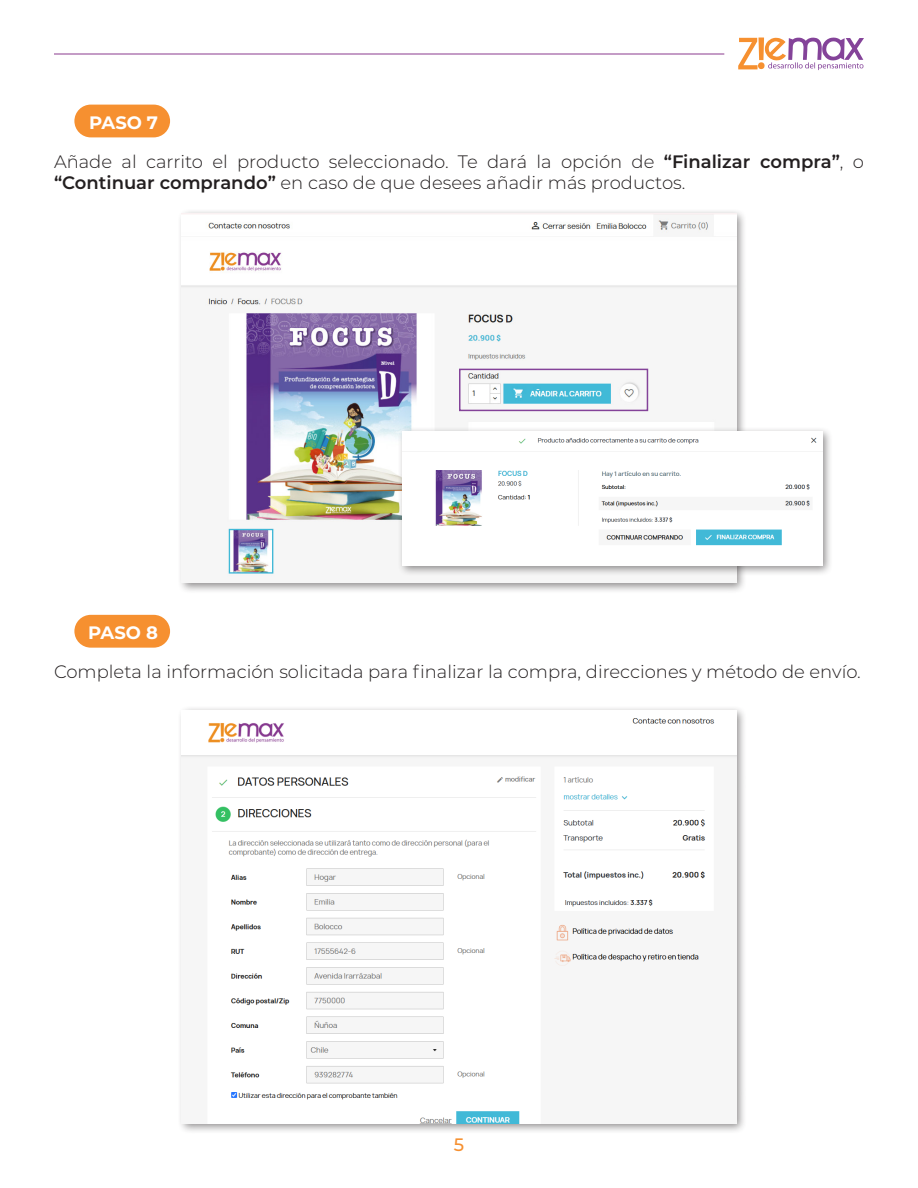
<style>
.page{position:relative;width:918px;height:1188px;background:#fff}
.page>*{position:absolute;margin:0;border:0;box-sizing:border-box;transform-origin:0 0}
.t1{font:300 18px/21.6px "Montserrat";color:#231f20}
.t2{font:700 18px "Montserrat";color:#fff}
.t3{font:500 18px "Montserrat";color:#f69030}
.s1{font-weight:600}
</style>
<div class="page">
<svg style="left:738px;top:37px;width:126px;height:33px"></svg>
<hr style="left:54px;top:54px;width:670px;height:1px;background:#8a3a8e">
<div style="left:177px;top:208px;width:571px;height:386px;background:#231f20;opacity:.5"></div>
<img style="left:182px;top:213px;width:554px;height:370px">
<div style="left:177px;top:705px;width:571px;height:430px;background:#231f20;opacity:.5"></div>
<img style="left:182px;top:711px;width:554px;height:413px">
<div style="left:74px;top:105px;width:96px;height:32px;background:#f69030;border-radius:16px"></div>
<div style="left:74px;top:615px;width:96px;height:33px;background:#f69030;border-radius:16px"></div>
<div style="left:397px;top:426px;width:437px;height:151px;background:#231f20;opacity:.5"></div>
<img style="left:402px;top:431px;width:420px;height:135px">
<div style="left:459px;top:369px;width:189px;height:42px;border:2px solid #844399"></div>
<p class="t2" style="left:89px;top:109px;width:70px">PASO 7</p>
<p class="t1" style="left:54px;top:150px;width:812px">Añade al carrito el producto seleccionado. Te dará la opción de <span class="s1">“Finalizar compra”</span>, o <span class="s1">“Continuar comprando”</span> en caso de que desees añadir más productos.</p>
<p class="t2" style="left:88px;top:620px;width:71px">PASO 8</p>
<p class="t1" style="left:54px;top:660px;width:808px">Completa la información solicitada para finalizar la compra, direcciones y método de envío.</p>
<p class="t3" style="left:454px;top:1132px;width:12px">5</p>
</div>
